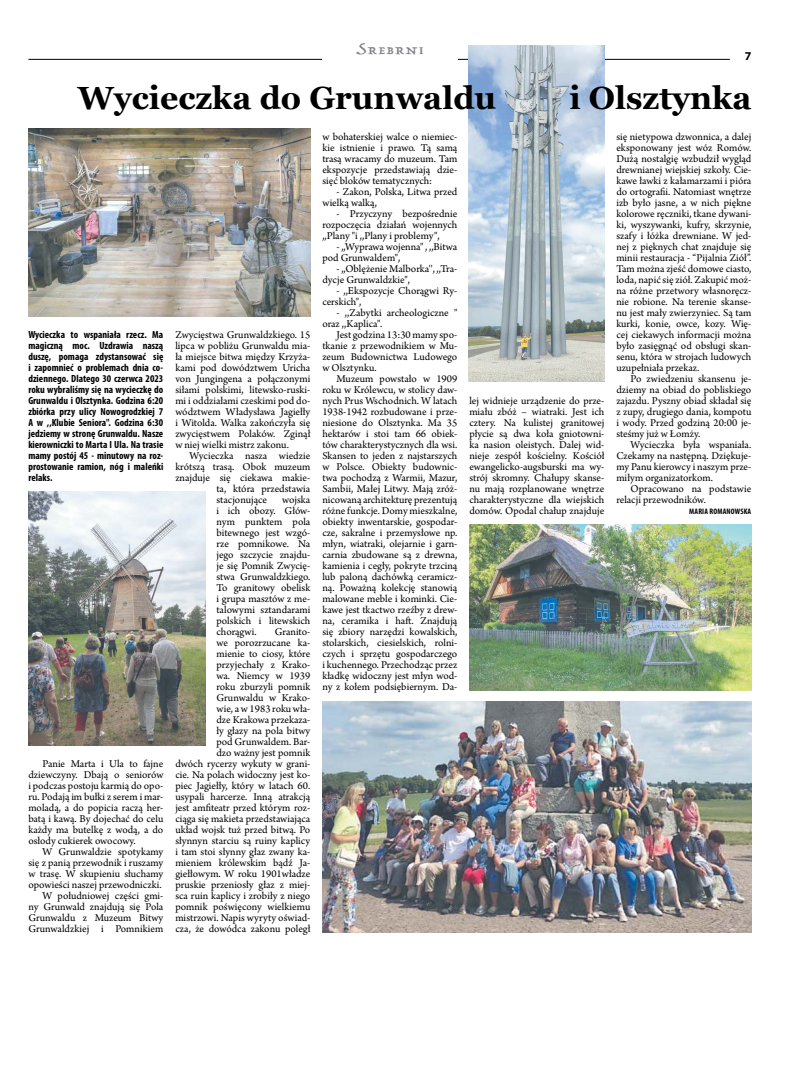
<style>
.page{position:relative;width:794px;height:1092px;background:#fff}
.page>*{position:absolute;margin:0;border:0;box-sizing:border-box;transform-origin:0 0}
.t1{font:700 32px "Georgia";color:#000}
.t2{font:12px "Trattatello";letter-spacing:.11em;color:#808285;scale:1.2 1}
.t3{font:700 12px "Myriad Pro";color:#000}
.t4{font:11px/11px "Arno Pro";color:#000;text-align:justify}
.t5{font:700 condensed 10.4px/11px "Myriad Pro";color:#000;text-align:justify}
.t6{font:700 condensed 8px "Myriad Pro";letter-spacing:.02em;color:#000}
</style>
<div class="page">
<hr style="left:28px;top:59px;width:702px;height:1px;background:#000">
<img style="left:322px;top:701px;width:429px;height:231px">
<div style="left:322px;top:45px;width:136px;height:18px;background:#fff"></div>
<img style="left:28px;top:492px;width:177px;height:253px">
<img style="left:469px;top:45px;width:135px;height:337px">
<img style="left:28px;top:129px;width:283px;height:188px">
<img style="left:469px;top:525px;width:282px;height:165px">
<p class="t2" style="left:356px;top:43px;width:57px">SREBRNI</p>
<p class="t3" style="left:745px;top:48px;width:8px">7</p>
<h1 class="t1" style="left:78px;top:74px;width:420px">Wycieczka do Grunwaldu</h1>
<h1 class="t1" style="left:569px;top:74px;width:183px">i Olsztynka</h1>
<p class="t5" style="left:28px;top:328px;width:136px">Wycieczka to wspaniała rzecz. Ma magiczną moc. Uzdrawia naszą duszę, pomaga zdystansować się i zapomnieć o problemach dnia co&shy;dziennego. Dlatego 30 czerwca 2023 roku wybraliśmy się na wycieczkę do Grunwaldu i Olsztynka. Godzina 6:20 zbiórka przy ulicy Nowogrodzkiej 7<br>A w ,,Klubie Seniora''. Godzina 6:30 jedziemy w stronę Grunwaldu. Nasze kierowniczki to Marta I Ula. Na trasie mamy postój 45 - minutowy na roz&shy;prostowanie ramion, nóg i maleńki relaks.</p>
<p class="t4" style="left:28px;top:758px;width:136px;text-indent:14px">Panie Marta i Ula to fajne dziewczyny. Dbają o seniorów i podczas postoju karmią do opo&shy;ru. Podają im bułki z serem i mar&shy;moladą, a do popicia raczą her&shy;batą i kawą. By dojechać do celu każdy ma butelkę z wodą, a do osłody cukierek owocowy.</p>
<p class="t4" style="left:28px;top:846px;width:136px;text-align:right">W Grunwaldzie spotykamy<br>się z panią przewodnik i ruszamy w trasę. W skupieniu słuchamy opowieści naszej przewodniczki.<br>W południowej części gmi-<br>ny Grunwald znajdują się Pola<br>Grunwaldu z Muzeum Bitwy<br>Grunwaldzkiej i Pomnikiem</p>
<p class="t4" style="left:175px;top:329px;width:136px">Zwycięstwa Grunwaldzkiego. 15 lipca w pobliżu Grunwaldu mia&shy;ła miejsce bitwa między Krzyża&shy;kami pod dowództwem Uricha von Jungingena a połączonymi siłami polskimi, litewsko-ruski&shy;mi i oddziałami czeskimi pod do&shy;wództwem Władysława Jagiełły i Witolda. Walka zakończyła się zwycięstwem Polaków. Zginął w niej wielki mistrz zakonu.</p>
<p class="t4" style="left:189px;top:450px;width:122px">Wycieczka nasza wiedzie</p>
<p class="t4" style="left:175px;top:461px;width:136px">krótszą trasą. Obok muzeum</p>
<p class="t4" style="left:175px;top:472px;width:136px">znajduje się ciekawa makie-</p>
<p class="t4" style="left:216px;top:483px;width:95px">ta, która przedstawia</p>
<p class="t4" style="left:216px;top:494px;width:52px">stacjonujące</p>
<p class="t4" style="left:216px;top:494px;width:95px;text-indent:66px">wojska i ich obozy. Głów&shy;nym punktem pola bitewnego jest wzgó&shy;rze pomnikowe. Na jego szczycie znajdu&shy;je się Pomnik Zwycię&shy;stwa Grunwaldzkiego.<br>To granitowy obelisk i grupa masztów z me&shy;talowymi sztandarami polskich i litewskich chorągwi.</p>
<p class="t4" style="left:175px;top:626px;width:136px;text-align:right">Granito-<br>we porozrzucane ka-<br>mienie to ciosy, które przyjechały z Krako-<br>wa. Niemcy w 1939<br>roku zburzyli pomnik<br>Grunwaldu w Krako-<br>wie, a w 1983 roku wła-<br>dze Krakowa przekaza-<br>ły głazy na pola bitwy<br>pod Grunwaldem. Bar-<br>dzo ważny jest pomnik<br>dwóch rycerzy wykuty w grani&shy;cie. Na polach widoczny jest ko&shy;piec Jagiełły, który w latach 60. usypali harcerze. Inną atrakcją jest amfiteatr przed którym roz&shy;ciąga się makieta przedstawiająca układ wojsk tuż przed bitwą. Po słynnyn starciu są ruiny kaplicy i tam stoi słynny głaz zwany ka&shy;mieniem królewskim bądź Ja&shy;giełłowym. W roku 1901władze pruskie przeniosły głaz z miej&shy;sca ruin kaplicy i zrobiły z niego pomnik poświęcony wielkiemu mistrzowi. Napis wyryty oświad&shy;cza, że dowódca zakonu poległ</p>
<p class="t4" style="left:322px;top:131px;width:136px">w bohaterskiej walce o niemiec&shy;kie istnienie i prawo. Tą samą trasą wracamy do muzeum. Tam ekspozycje przedstawiają dzie&shy;sięć bloków tematycznych:</p>
<p class="t4" style="left:322px;top:186px;width:136px;text-indent:14px">- Zakon, Polska, Litwa przed wielką walką,</p>
<p class="t4" style="left:322px;top:208px;width:136px;text-indent:14px">- Przyczyny bezpośrednie rozpoczęcia działań wojennych ,,Plany "i ,,Plany i problemy",</p>
<p class="t4" style="left:322px;top:241px;width:136px;text-indent:14px">- ,,Wyprawa wojenna" , ,,Bitwa pod Grunwaldem",</p>
<p class="t4" style="left:322px;top:263px;width:136px;text-indent:14px">- ,,Oblężenie Malborka'', ,,Tra&shy;dycje Grunwaldzkie",</p>
<p class="t4" style="left:322px;top:285px;width:136px;text-indent:14px">- ,,Ekspozycje Chorągwi Ry&shy;cerskich",</p>
<p class="t4" style="left:322px;top:307px;width:136px;text-indent:14px">- ,,Zabytki archeologiczne " oraz ,,Kaplica".</p>
<p class="t4" style="left:322px;top:329px;width:136px;text-indent:14px">Jest godzina 13:30 mamy spo&shy;tkanie z przewodnikiem w Mu&shy;zeum Budownictwa Ludowego w Olsztynku.</p>
<p class="t4" style="left:322px;top:373px;width:136px;text-indent:14px">Muzeum powstało w 1909 roku w Królewcu, w stolicy daw&shy;nych Prus Wschodnich. W latach 1938-1942 rozbudowane i prze&shy;niesione do Olsztynka. Ma 35 hektarów i stoi tam 66 obiek&shy;tów charakterystycznych dla wsi.<br>Skansen to jeden z najstarszych w Polsce. Obiekty budownic&shy;twa pochodzą z Warmii, Mazur, Sambii, Małej Litwy. Mają zróż&shy;nicowaną architekturę prezentują różne funkcje. Domy mieszkalne, obiekty inwentarskie, gospodar&shy;cze, sakralne i przemysłowe np. młyn, wiatraki, olejarnie i garn&shy;carnia zbudowane są z drewna, kamienia i cegły, pokryte trzciną lub paloną dachówką ceramicz&shy;ną. Poważną kolekcję stanowią malowane meble i kominki. Cie&shy;kawe jest tkactwo rzeźby z drew&shy;na, ceramika i haft. Znajdują się zbiory narzędzi kowalskich, stolarskich, ciesielskich, rolni&shy;czych i sprzętu gospodarczego i kuchennego. Przechodząc przez kładkę widoczny jest młyn wod&shy;ny z kołem podsiębiernym. Da-</p>
<p class="t4" style="left:469px;top:395px;width:136px">lej widnieje urządzenie do prze&shy;miału zbóż – wiatraki. Jest ich cztery. Na kulistej granitowej płycie są dwa koła gniotowni&shy;ka nasion oleistych. Dalej wid&shy;nieje zespół kościelny. Kościół ewangelicko-augsburski ma wy&shy;strój skromny. Chałupy skanse&shy;nu mają rozplanowane wnętrze charakterystyczne dla wiejskich domów. Opodal chałup znajduje</p>
<p class="t4" style="left:616px;top:131px;width:136px">się nietypowa dzwonnica, a dalej eksponowany jest wóz Romów.<br>Dużą nostalgię wzbudził wygląd drewnianej wiejskiej szkoły. Cie&shy;kawe ławki z kałamarzami i pióra do ortografii. Natomiast wnętrze izb było jasne, a w nich piękne kolorowe ręczniki, tkane dywani&shy;ki, wyszywanki, kufry, skrzynie, szafy i łóżka drewniane. W jed&shy;nej z pięknych chat znajduje się minii restauracja - “Pijalnia Ziół”.<br>Tam można zjeść domowe ciasto, loda, napić się ziół. Zakupić moż&shy;na różne przetwory własnoręcz&shy;nie robione. Na terenie skanse&shy;nu jest mały zwierzyniec. Są tam kurki, konie, owce, kozy. Wię&shy;cej ciekawych informacji można było zasięgnąć od obsługi skan&shy;senu, która w strojach ludowych uzupełniała przekaz.</p>
<p class="t4" style="left:616px;top:373px;width:136px;text-indent:14px">Po zwiedzeniu skansenu je&shy;dziemy na obiad do pobliskiego zajazdu. Pyszny obiad składał się z zupy, drugiego dania, kompotu i wody. Przed godziną 20:00 je&shy;steśmy już w Łomży.</p>
<p class="t4" style="left:616px;top:439px;width:136px;text-indent:14px">Wycieczka była wspaniała.<br>Czekamy na następną. Dziękuje&shy;my Panu kierowcy i naszym prze&shy;miłym organizatorkom.</p>
<p class="t4" style="left:616px;top:483px;width:136px;text-indent:14px">Opracowano na podstawie relacji przewodników.</p>
<p class="t6" style="left:689px;top:506px;width:64px">MARIA ROMANOWSKA</p>
</div>
